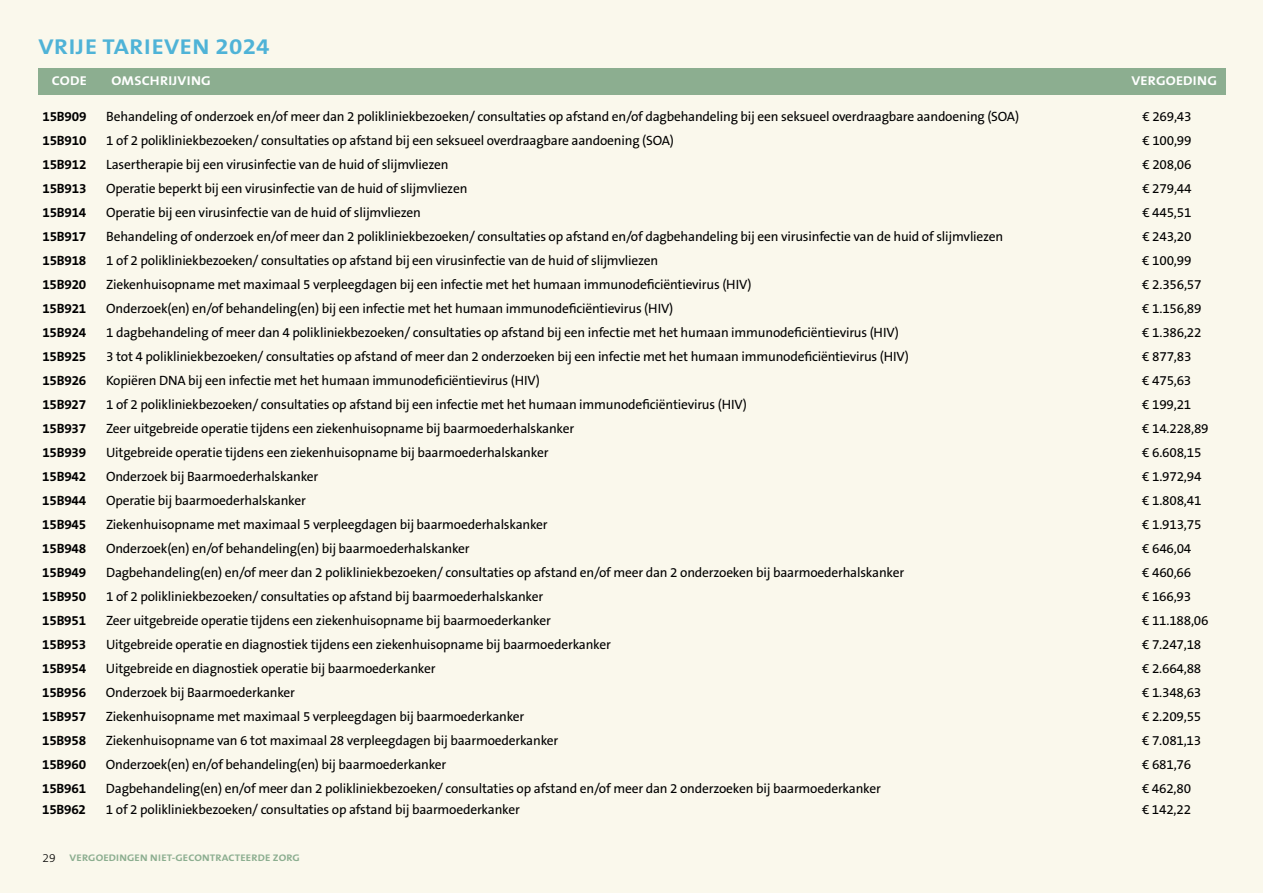
<style>
.page{position:relative;width:1263px;height:893px;background:#faf8ec}
.page>*{position:absolute;margin:0;border:0;box-sizing:border-box;transform-origin:0 0}
.t1{font:700 21.6px "The Sans B W7";letter-spacing:.025em;color:#4fb3d7;scale:1.13 1}
.t2{font:13.5px "The Sans B W5 Plain";letter-spacing:-.015em;color:#000}
.t3{font:700 13.5px "The Sans B W7";letter-spacing:-.015em;color:#000}
.t4{font:700 12.9px "The Sans B W7";letter-spacing:.015em;color:#fff;scale:1.11 1}
.t5{font:700 9.6px "The Sans B W7";letter-spacing:.015em;color:#8cae90;scale:1.12 1}
.s1{font-family:"The Sans B W3";font-weight:300;font-size:12px;color:#000}
</style>
<div class="page">
<div style="left:38px;top:68px;width:1188px;height:27px;background:#8cae90"></div>
<h1 class="t1" style="left:38px;top:33px;width:206px">VRIJE TARIEVEN 2024</h1>
<p class="t4" style="left:52px;top:73px;width:33px">CODE</p>
<p class="t4" style="left:112px;top:73px;width:91px">OMSCHRIJVING</p>
<p class="t4" style="left:1131px;top:73px;width:79px">VERGOEDING</p>
<p class="t3" style="left:43px;top:107px;width:45px">15B909</p>
<p class="t2" style="left:106px;top:107px;width:914px">Behandeling of onderzoek en/of meer dan 2 polikliniekbezoeken/ consultaties op afstand en/of dagbehandeling bij een seksueel overdraagbare aandoening (SOA)</p>
<p class="t2" style="left:1142px;top:107px;width:51px">€ 269,43</p>
<p class="t3" style="left:43px;top:131px;width:45px">15B910</p>
<p class="t2" style="left:106px;top:131px;width:569px">1 of 2 polikliniekbezoeken/ consultaties op afstand bij een seksueel overdraagbare aandoening (SOA)</p>
<p class="t2" style="left:1142px;top:131px;width:51px">€ 100,99</p>
<p class="t3" style="left:42px;top:155px;width:45px">15B912</p>
<p class="t2" style="left:106px;top:155px;width:344px">Lasertherapie bij een virusinfectie van de huid of slijmvliezen</p>
<p class="t2" style="left:1142px;top:155px;width:51px">€ 208,06</p>
<p class="t3" style="left:42px;top:179px;width:45px">15B913</p>
<p class="t2" style="left:106px;top:179px;width:363px">Operatie beperkt bij een virusinfectie van de huid of slijmvliezen</p>
<p class="t2" style="left:1142px;top:179px;width:51px">€ 279,44</p>
<p class="t3" style="left:42px;top:203px;width:45px">15B914</p>
<p class="t2" style="left:106px;top:203px;width:316px">Operatie bij een virusinfectie van de huid of slijmvliezen</p>
<p class="t2" style="left:1142px;top:203px;width:51px">€ 445,51</p>
<p class="t3" style="left:42px;top:227px;width:45px">15B917</p>
<p class="t2" style="left:106px;top:227px;width:899px">Behandeling of onderzoek en/of meer dan 2 polikliniekbezoeken/ consultaties op afstand en/of dagbehandeling bij een virusinfectie van de huid of slijmvliezen</p>
<p class="t2" style="left:1142px;top:227px;width:51px">€ 243,20</p>
<p class="t3" style="left:42px;top:251px;width:45px">15B918</p>
<p class="t2" style="left:106px;top:251px;width:553px">1 of 2 polikliniekbezoeken/ consultaties op afstand bij een virusinfectie van de huid of slijmvliezen</p>
<p class="t2" style="left:1142px;top:251px;width:51px">€ 100,99</p>
<p class="t3" style="left:42px;top:275px;width:45px">15B920</p>
<p class="t2" style="left:106px;top:275px;width:647px">Ziekenhuisopname met maximaal 5 verpleegdagen bij een infectie met het humaan immunodeficiëntievirus (HIV)</p>
<p class="t2" style="left:1142px;top:275px;width:61px">€ 2.356,57</p>
<p class="t3" style="left:42px;top:299px;width:45px">15B921</p>
<p class="t2" style="left:106px;top:299px;width:569px">Onderzoek(en) en/of behandeling(en) bij een infectie met het humaan immunodeficiëntievirus (HIV)</p>
<p class="t2" style="left:1142px;top:299px;width:61px">€ 1.156,89</p>
<p class="t3" style="left:42px;top:323px;width:45px">15B924</p>
<p class="t2" style="left:106px;top:323px;width:794px">1 dagbehandeling of meer dan 4 polikliniekbezoeken/ consultaties op afstand bij een infectie met het humaan immunodeficiëntievirus (HIV)</p>
<p class="t2" style="left:1142px;top:323px;width:61px">€ 1.386,22</p>
<p class="t3" style="left:42px;top:347px;width:45px">15B925</p>
<p class="t2" style="left:106px;top:347px;width:804px">3 tot 4 polikliniekbezoeken/ consultaties op afstand of meer dan 2 onderzoeken bij een infectie met het humaan immunodeficiëntievirus (HIV)</p>
<p class="t2" style="left:1142px;top:347px;width:51px">€ 877,83</p>
<p class="t3" style="left:42px;top:371px;width:45px">15B926</p>
<p class="t2" style="left:106px;top:371px;width:435px">Kopiëren DNA bij een infectie met het humaan immunodeficiëntievirus (HIV)</p>
<p class="t2" style="left:1142px;top:371px;width:51px">€ 475,63</p>
<p class="t3" style="left:42px;top:395px;width:45px">15B927</p>
<p class="t2" style="left:106px;top:395px;width:642px">1 of 2 polikliniekbezoeken/ consultaties op afstand bij een infectie met het humaan immunodeficiëntievirus (HIV)</p>
<p class="t2" style="left:1142px;top:395px;width:51px">€ 199,21</p>
<p class="t3" style="left:42px;top:419px;width:45px">15B937</p>
<p class="t2" style="left:106px;top:419px;width:470px">Zeer uitgebreide operatie tijdens een ziekenhuisopname bij baarmoederhalskanker</p>
<p class="t2" style="left:1142px;top:419px;width:68px">€ 14.228,89</p>
<p class="t3" style="left:42px;top:443px;width:45px">15B939</p>
<p class="t2" style="left:106px;top:443px;width:444px">Uitgebreide operatie tijdens een ziekenhuisopname bij baarmoederhalskanker</p>
<p class="t2" style="left:1142px;top:443px;width:61px">€ 6.608,15</p>
<p class="t3" style="left:42px;top:467px;width:45px">15B942</p>
<p class="t2" style="left:106px;top:467px;width:214px">Onderzoek bij Baarmoederhalskanker</p>
<p class="t2" style="left:1142px;top:467px;width:61px">€ 1.972,94</p>
<p class="t3" style="left:42px;top:491px;width:45px">15B944</p>
<p class="t2" style="left:106px;top:491px;width:201px">Operatie bij baarmoederhalskanker</p>
<p class="t2" style="left:1142px;top:491px;width:61px">€ 1.808,41</p>
<p class="t3" style="left:42px;top:515px;width:45px">15B945</p>
<p class="t2" style="left:106px;top:515px;width:443px">Ziekenhuisopname met maximaal 5 verpleegdagen bij baarmoederhalskanker</p>
<p class="t2" style="left:1142px;top:515px;width:61px">€ 1.913,75</p>
<p class="t3" style="left:42px;top:539px;width:45px">15B948</p>
<p class="t2" style="left:106px;top:539px;width:365px">Onderzoek(en) en/of behandeling(en) bij baarmoederhalskanker</p>
<p class="t2" style="left:1142px;top:539px;width:51px">€ 646,04</p>
<p class="t3" style="left:42px;top:563px;width:45px">15B949</p>
<p class="t2" style="left:106px;top:563px;width:800px">Dagbehandeling(en) en/of meer dan 2 polikliniekbezoeken/ consultaties op afstand en/of meer dan 2 onderzoeken bij baarmoederhalskanker</p>
<p class="t2" style="left:1142px;top:563px;width:51px">€ 460,66</p>
<p class="t3" style="left:42px;top:587px;width:45px">15B950</p>
<p class="t2" style="left:106px;top:587px;width:439px">1 of 2 polikliniekbezoeken/ consultaties op afstand bij baarmoederhalskanker</p>
<p class="t2" style="left:1142px;top:587px;width:51px">€ 166,93</p>
<p class="t3" style="left:42px;top:611px;width:45px">15B951</p>
<p class="t2" style="left:106px;top:611px;width:446px">Zeer uitgebreide operatie tijdens een ziekenhuisopname bij baarmoederkanker</p>
<p class="t2" style="left:1142px;top:611px;width:68px">€ 11.188,06</p>
<p class="t3" style="left:42px;top:635px;width:45px">15B953</p>
<p class="t2" style="left:106px;top:635px;width:506px">Uitgebreide operatie en diagnostiek tijdens een ziekenhuisopname bij baarmoederkanker</p>
<p class="t2" style="left:1142px;top:635px;width:61px">€ 7.247,18</p>
<p class="t3" style="left:42px;top:659px;width:45px">15B954</p>
<p class="t2" style="left:106px;top:659px;width:331px">Uitgebreide en diagnostiek operatie bij baarmoederkanker</p>
<p class="t2" style="left:1142px;top:659px;width:61px">€ 2.664,88</p>
<p class="t3" style="left:42px;top:683px;width:45px">15B956</p>
<p class="t2" style="left:106px;top:683px;width:191px">Onderzoek bij Baarmoederkanker</p>
<p class="t2" style="left:1142px;top:683px;width:61px">€ 1.348,63</p>
<p class="t3" style="left:42px;top:707px;width:45px">15B957</p>
<p class="t2" style="left:106px;top:707px;width:420px">Ziekenhuisopname met maximaal 5 verpleegdagen bij baarmoederkanker</p>
<p class="t2" style="left:1142px;top:707px;width:61px">€ 2.209,55</p>
<p class="t3" style="left:42px;top:731px;width:45px">15B958</p>
<p class="t2" style="left:106px;top:731px;width:454px">Ziekenhuisopname van 6 tot maximaal 28 verpleegdagen bij baarmoederkanker</p>
<p class="t2" style="left:1142px;top:731px;width:61px">€ 7.081,13</p>
<p class="t3" style="left:42px;top:755px;width:45px">15B960</p>
<p class="t2" style="left:106px;top:755px;width:342px">Onderzoek(en) en/of behandeling(en) bij baarmoederkanker</p>
<p class="t2" style="left:1142px;top:755px;width:51px">€ 681,76</p>
<p class="t3" style="left:42px;top:779px;width:45px">15B961</p>
<p class="t2" style="left:106px;top:779px;width:776px">Dagbehandeling(en) en/of meer dan 2 polikliniekbezoeken/ consultaties op afstand en/of meer dan 2 onderzoeken bij baarmoederkanker</p>
<p class="t2" style="left:1142px;top:779px;width:51px">€ 462,80</p>
<p class="t3" style="left:42px;top:800px;width:45px">15B962</p>
<p class="t2" style="left:106px;top:800px;width:415px">1 of 2 polikliniekbezoeken/ consultaties op afstand bij baarmoederkanker</p>
<p class="t2" style="left:1142px;top:800px;width:51px">€ 142,22</p>
<p class="t5" style="left:43px;top:851px;width:231px"><span class="s1">29</span> VERGOEDINGEN NIET-GECONTRACTEERDE ZORG</p>
</div>
